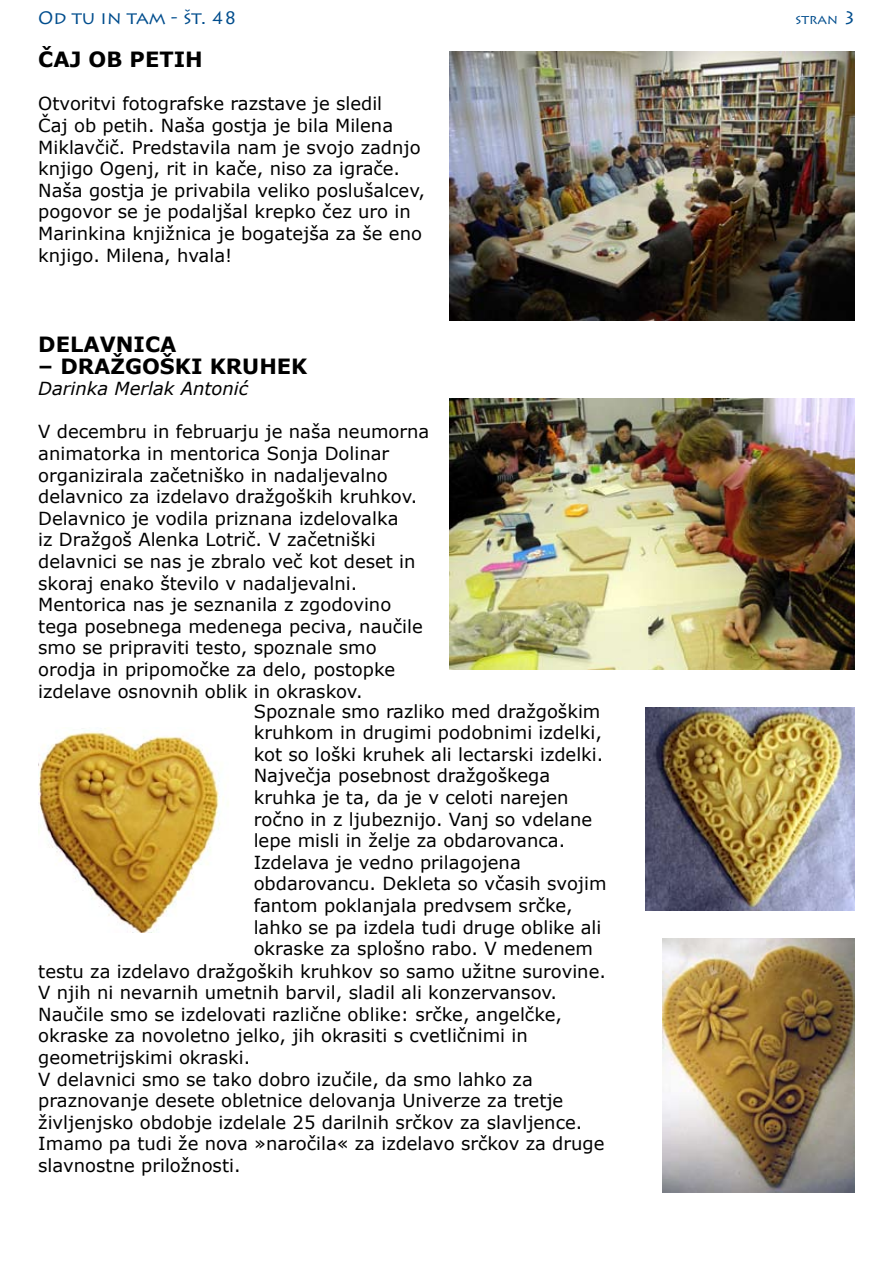
<style>
.page{position:relative;width:893px;height:1263px;background:#fff}
.page>*{position:absolute;margin:0;border:0;box-sizing:border-box;transform-origin:0 0}
.t1{font:700 21px "Verdana";color:#000}
.t2{font:18px/21.6px "Verdana";color:#000}
.t3{font:italic 18px "Verdana";color:#000}
.t4{font:18px "Lithos Pro";color:#004d8d}
.t5{font:13.5px "Lithos Pro";color:#004d8d}
.s1{font-size:18px}
</style>
<div class="page">
<img style="left:450px;top:51px;width:405px;height:269px">
<img style="left:38px;top:727px;width:190px;height:206px">
<img style="left:645px;top:707px;width:210px;height:203px">
<img style="left:662px;top:938px;width:193px;height:254px">
<img style="left:450px;top:398px;width:405px;height:271px">
<p class="t4" style="left:38px;top:8px;width:200px">OD TU IN TAM - ŠT. 48</p>
<p class="t5" style="left:795px;top:11px;width:62px">STRAN <span class="s1">3</span></p>
<p class="t1" style="left:38px;top:46px;width:166px">ČAJ OB PETIH</p>
<p class="t2" style="left:38px;top:92px;width:388px">Otvoritvi fotografske razstave je sledil<br>Čaj ob petih. Naša gostja je bila Milena Miklavčič. Predstavila nam je svojo zadnjo knjigo Ogenj, rit in kače, niso za igrače.<br>Naša gostja je privabila veliko poslušalcev, pogovor se je podaljšal krepko čez uro in Marinkina knjižnica je bogatejša za še eno knjigo. Milena, hvala!</p>
<p class="t1" style="left:38px;top:331px;width:140px">DELAVNICA</p>
<p class="t1" style="left:38px;top:353px;width:271px">– DRAŽGOŠKI KRUHEK</p>
<p class="t3" style="left:38px;top:377px;width:211px">Darinka Merlak Antonić</p>
<p class="t2" style="left:38px;top:420px;width:393px">V decembru in februarju je naša neumorna animatorka in mentorica Sonja Dolinar organizirala začetniško in nadaljevalno delavnico za izdelavo dražgoških kruhkov.<br>Delavnico je vodila priznana izdelovalka<br>iz Dražgoš Alenka Lotrič. V začetniški delavnici se nas je zbralo več kot deset in skoraj enako število v nadaljevalni.<br>Mentorica nas je seznanila z zgodovino tega posebnega medenega peciva, naučile smo se pripraviti testo, spoznale smo orodja in pripomočke za delo, postopke izdelave osnovnih oblik in okraskov.</p>
<p class="t2" style="left:254px;top:699px;width:348px">Spoznale smo razliko med dražgoškim</p>
<p class="t2" style="left:254px;top:721px;width:350px">kruhkom in drugimi podobnimi izdelki,</p>
<p class="t2" style="left:254px;top:743px;width:351px">kot so loški kruhek ali lectarski izdelki.</p>
<p class="t2" style="left:254px;top:764px;width:298px">Največja posebnost dražgoškega</p>
<p class="t2" style="left:254px;top:786px;width:316px">kruhka je ta, da je v celoti narejen</p>
<p class="t2" style="left:254px;top:807px;width:340px">ročno in z ljubeznijo. Vanj so vdelane</p>
<p class="t2" style="left:254px;top:829px;width:313px">lepe misli in želje za obdarovanca.</p>
<p class="t2" style="left:254px;top:851px;width:269px">Izdelava je vedno prilagojena</p>
<p class="t2" style="left:254px;top:872px;width:354px">obdarovancu. Dekleta so včasih svojim</p>
<p class="t2" style="left:254px;top:894px;width:321px">fantom poklanjala predvsem srčke,</p>
<p class="t2" style="left:254px;top:915px;width:349px">lahko se pa izdela tudi druge oblike ali</p>
<p class="t2" style="left:254px;top:937px;width:341px">okraske za splošno rabo. V medenem</p>
<p class="t2" style="left:38px;top:960px;width:569px">testu za izdelavo dražgoških kruhkov so samo užitne surovine.</p>
<p class="t2" style="left:38px;top:981px;width:520px">V njih ni nevarnih umetnih barvil, sladil ali konzervansov.</p>
<p class="t2" style="left:38px;top:1003px;width:525px">Naučile smo se izdelovati različne oblike: srčke, angelčke,</p>
<p class="t2" style="left:38px;top:1024px;width:491px">okraske za novoletno jelko, jih okrasiti s cvetličnimi in</p>
<p class="t2" style="left:38px;top:1046px;width:214px">geometrijskimi okraski.</p>
<p class="t2" style="left:38px;top:1068px;width:496px">V delavnici smo se tako dobro izučile, da smo lahko za</p>
<p class="t2" style="left:38px;top:1089px;width:527px">praznovanje desete obletnice delovanja Univerze za tretje</p>
<p class="t2" style="left:38px;top:1111px;width:546px">življenjsko obdobje izdelale 25 darilnih srčkov za slavljence.</p>
<p class="t2" style="left:38px;top:1132px;width:568px">Imamo pa tudi že nova »naročila« za izdelavo srčkov za druge</p>
<p class="t2" style="left:38px;top:1154px;width:204px">slavnostne priložnosti.</p>
</div>
